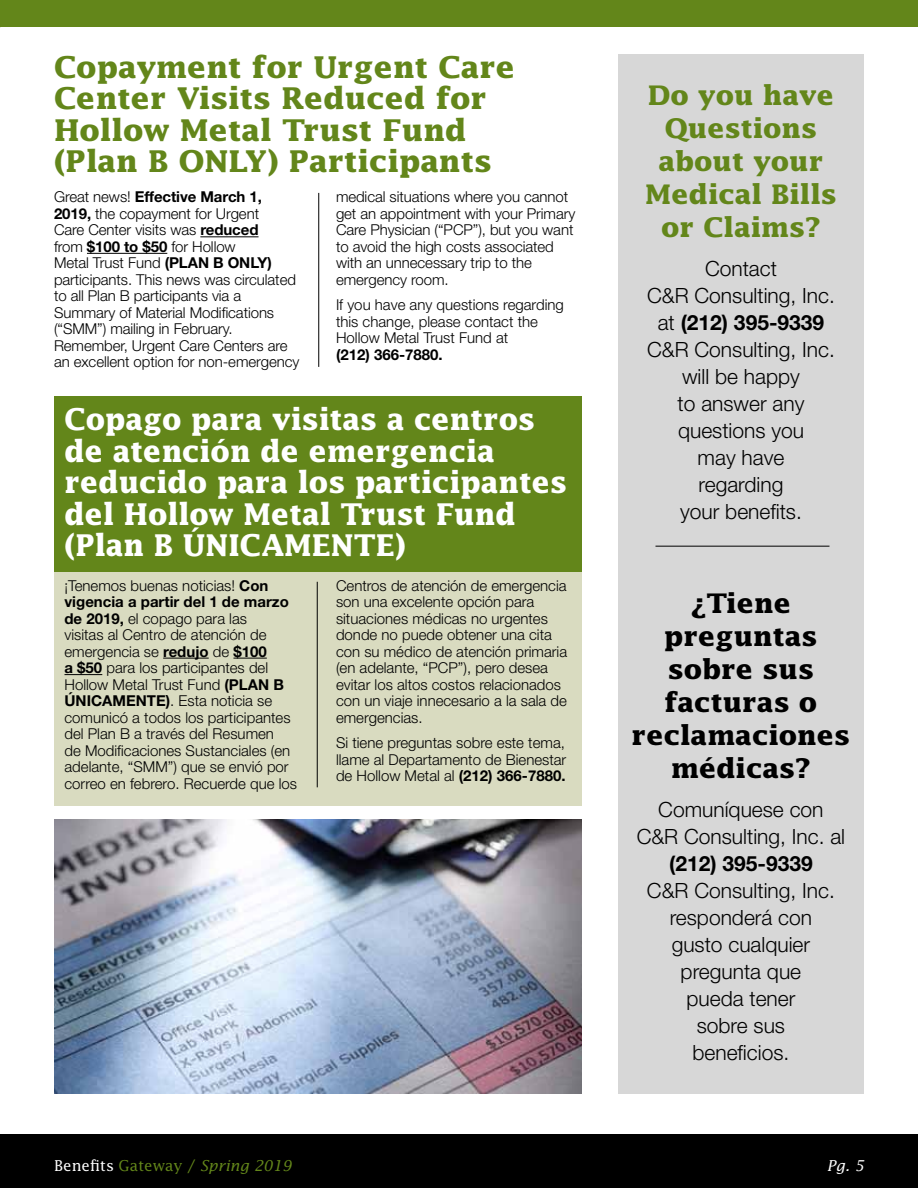
<style>
.page{position:relative;width:918px;height:1188px;background:#fff}
.page>*{position:absolute;margin:0;border:0;box-sizing:border-box;transform-origin:0 0}
.t1{font:700 30px/31.5px "Lucida";color:#fff;scale:.95 1}
.t2{font:700 30px/31.5px "Lucida";color:#63861a}
.t3{font:700 27px/33px "Lucida";color:#000;text-align:center}
.t4{font:700 27px/33px "Lucida";color:#63861a;text-align:center}
.t5{font:300 21px/27px "Helvetica Neue";color:#000;text-align:center}
.t6{font:700 21px "Helvetica Neue";color:#000}
.t7{font:300 15px/16.5px "Helvetica Neue";color:#000}
.t8{font:italic 15px "Lucida";color:#63861a}
.t9{font:700 15px "Helvetica Neue";color:#000}
.t10{font:italic 15px "Lucida";color:#fff}
.s1{font-weight:700}
.s2{font-style:normal;color:#fff}
.s3{font-style:normal}
</style>
<div class="page">
<div style="left:0;top:0;width:918px;height:27px;background:#63861a"></div>
<div style="left:0;top:1135px;width:918px;height:53px;background:#000"></div>
<hr style="left:200px;top:236px;width:59px;height:1px;background:#000">
<hr style="left:87px;top:253px;width:80px;height:1px;background:#000">
<div style="left:54px;top:570px;width:528px;height:235px;background:#d9dbc0"></div>
<div style="left:54px;top:396px;width:528px;height:176px;background:#63861a"></div>
<hr style="left:317px;top:582px;width:1px;height:205px;background:#000">
<hr style="left:163px;top:658px;width:46px;height:1px;background:#000">
<hr style="left:233px;top:658px;width:34px;height:1px;background:#000">
<hr style="left:64px;top:674px;width:38px;height:1px;background:#000">
<hr style="left:318px;top:193px;width:1px;height:174px;background:#000">
<div style="left:618px;top:54px;width:246px;height:1040px;background:#d7d7d7"></div>
<hr style="left:655px;top:546px;width:174px;height:1px;background:#000">
<img style="left:54px;top:819px;width:528px;height:275px">
<h1 class="t2" style="left:54px;top:51px;width:463px">Copayment for Urgent Care<br>Center Visits Reduced for<br>Hollow Metal Trust Fund (Plan B ONLY) Participants</h1>
<p class="t7" style="left:54px;top:188px;width:247px">Great news! <span class="s1">Effective March 1,<br>2019,</span> the copayment for Urgent<br>Care Center visits was <span class="s1">reduced<br></span>from <span class="s1">$100 to $50</span> for Hollow<br>Metal Trust Fund <span class="s1">(PLAN B ONLY) </span>participants. This news was circulated to all Plan B participants via a<br>Summary of Material Modifications (“SMM”) mailing in February.<br>Remember, Urgent Care Centers are an excellent option for non-emergency</p>
<p class="t7" style="left:336px;top:189px;width:241px">medical situations where you cannot get an appointment with your Primary<br>Care Physician (“PCP”), but you want to avoid the high costs associated with an unnecessary trip to the emergency room.</p>
<p class="t7" style="left:336px;top:297px;width:229px">If you have any questions regarding this change, please contact the<br>Hollow Metal Trust Fund at</p>
<p class="t9" style="left:336px;top:345px;width:108px">(212) 366-7880.</p>
<h1 class="t1" style="left:64px;top:403px;width:531px">Copago para visitas a centros de atención de emergencia reducido para los participantes del Hollow Metal Trust Fund (Plan B ÚNICAMENTE)</h1>
<p class="t7" style="left:64px;top:577px;width:234px">¡Tenemos buenas noticias! <span class="s1">Con vigencia a partir del 1 de marzo de 2019,</span> el copago para las<br>visitas al Centro de atención de emergencia se <span class="s1">redujo</span> de <span class="s1">$100<br>a $50</span> para los participantes del<br>Hollow Metal Trust Fund <span class="s1">(PLAN B<br>ÚNICAMENTE)</span>. Esta noticia se comunicó a todos los participantes del Plan B a través del Resumen<br>de Modificaciones Sustanciales (en adelante, “SMM”) que se envió por correo en febrero. Recuerde que los</p>
<p class="t7" style="left:336px;top:577px;width:233px">Centros de atención de emergencia son una excelente opción para situaciones médicas no urgentes donde no puede obtener una cita con su médico de atención primaria (en adelante, “PCP”), pero desea evitar los altos costos relacionados con un viaje innecesario a la sala de emergencias.</p>
<p class="t7" style="left:336px;top:734px;width:232px;text-align:justify">Si tiene preguntas sobre este tema, llame al Departamento de Bienestar de Hollow Metal al <span class="s1">(212) 366-7880.</span></p>
<h2 class="t4" style="left:645px;top:78px;width:193px">Do you have<br>Questions about your<br>Medical Bills or Claims?</h2>
<h3 class="t5" style="left:647px;top:255px;width:189px">Contact<br>C&amp;R Consulting, Inc. at <span class="s1">(212) 395-9339<br></span>C&amp;R Consulting, Inc. will be happy<br>to answer any questions you<br>may have<br>regarding<br>your benefits.</h3>
<h2 class="t3" style="left:632px;top:586px;width:220px">¿Tiene preguntas sobre sus facturas o reclamaciones médicas?</h2>
<h3 class="t5" style="left:637px;top:795px;width:210px">Comuníquese con<br>C&amp;R Consulting, Inc. al</h3>
<h3 class="t6" style="left:669px;top:850px;width:145px">(212) 395-9339</h3>
<h3 class="t5" style="left:647px;top:876px;width:189px">C&amp;R Consulting, Inc. responderá con gusto cualquier pregunta que<br>pueda tener<br>sobre sus beneficios.</h3>
<p class="t8" style="left:54px;top:1157px;width:239px"><span class="s2">Benefits</span> <span class="s3">Gateway /</span> Spring 2019</p>
<p class="t10" style="left:827px;top:1157px;width:38px">Pg. 5</p>
</div>
